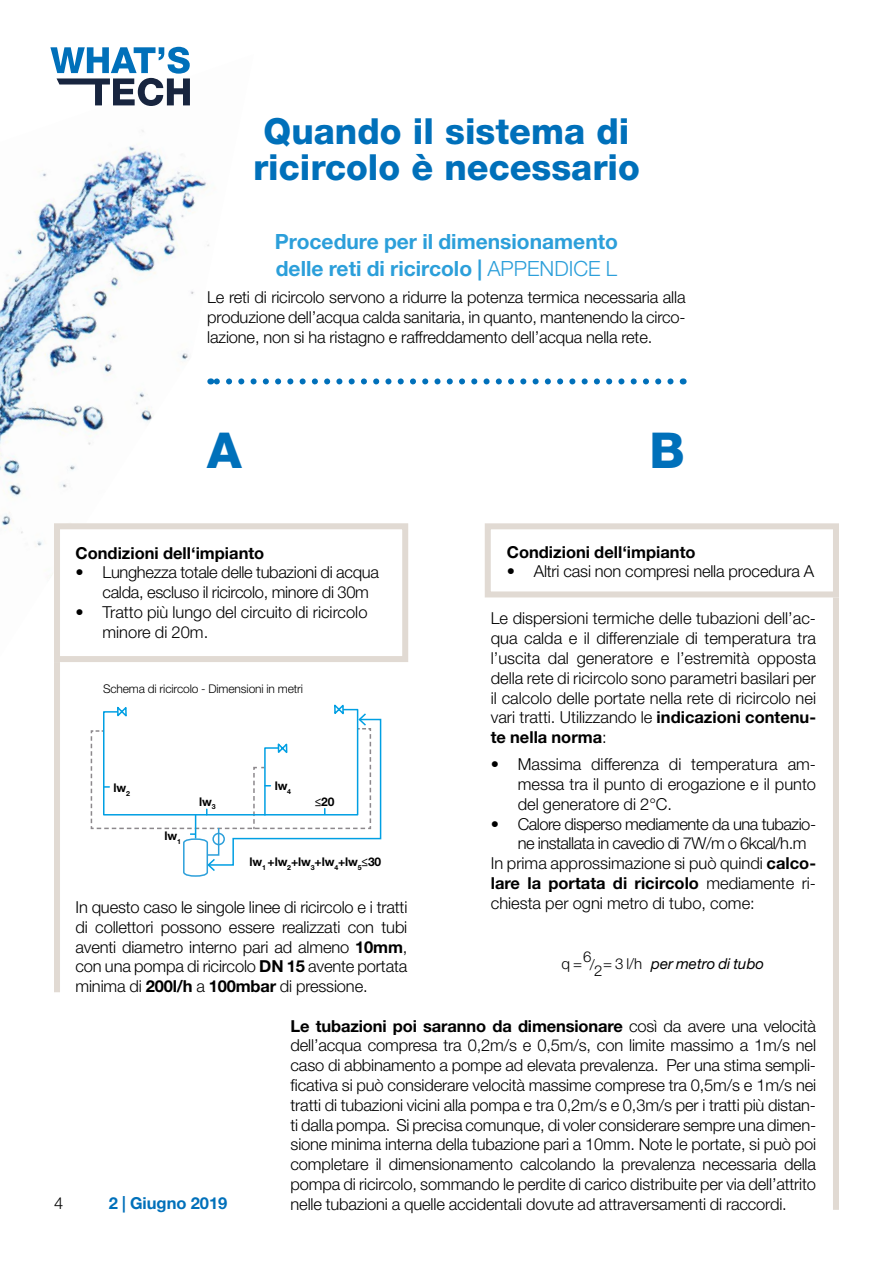
<style>
.page{position:relative;width:893px;height:1263px;background:#fff}
.page>*{position:absolute;margin:0;border:0;box-sizing:border-box;transform-origin:0 0}
.t1{font:800 49.5px "Helvetica Neue LT Std";color:#0070ba}
.t2{font:800 36px/36px "Helvetica Neue LT Std";color:#0070ba}
.t3{font:700 21px/27px "Helvetica Neue LT Std";color:#2c9fda}
.t4{font:300 16.5px/19.8px "Helvetica Neue LT Std";letter-spacing:-.01em;color:#000;text-align:justify}
.t5{font:700 16.5px "Helvetica Neue LT Std";color:#000}
.t6{font:300 16.5px "Helvetica Neue LT Std";letter-spacing:-.03em;color:#000}
.t7{font:700 16.5px "Helvetica Neue LT Std";color:#0070ba}
.t8{font:italic 15px "Helvetica Neue LT Std";color:#000}
.t9{font:300 15px/10.8px "Helvetica Neue LT Std";color:#000}
.t10{font:700 12px "Helvetica Neue LT Std";letter-spacing:-.01em;color:#000}
.t11{font:300 12px "Helvetica Neue LT Std";letter-spacing:-.01em;color:#000}
.s1{font-weight:300}
.s2{font-weight:700}
.s3{font-weight:300;font-style:normal}
</style>
<div class="page">
<img style="left:0;top:130px;width:254px;height:416px">
<svg style="left:210px;top:378px;width:461px;height:6px"></svg>
<div style="left:54px;top:523px;width:354px;height:139px;background:#fff;border:6px solid #e1dad3"></div>
<div style="left:485px;top:523px;width:354px;height:74px;background:#fff;border:6px solid #e1dad3"></div>
<div style="left:54px;top:662px;width:6px;height:330px;background:#e1dad3"></div>
<div style="left:833px;top:597px;width:6px;height:613px;background:#e1dad3"></div>
<svg style="left:90px;top:704px;width:292px;height:173px"></svg>
<svg style="left:50px;top:47px;width:140px;height:59px"></svg>
<h2 class="t2" style="left:253px;top:113px;width:388px">Quando il sistema di ricircolo è necessario</h2>
<p class="t3" style="left:275px;top:228px;width:345px">Procedure per il dimensionamento delle reti di ricircolo | <span class="s1">APPENDICE L</span></p>
<p class="t4" style="left:207px;top:287px;width:480px">Le reti di ricircolo servono a ridurre la potenza termica necessaria alla produzione dell’acqua calda sanitaria, in quanto, mantenendo la circo&shy;lazione, non si ha ristagno e raffreddamento dell’acqua nella rete.</p>
<h1 class="t1" style="left:207px;top:421px;width:36px">A</h1>
<h1 class="t1" style="left:650px;top:421px;width:37px">B</h1>
<p class="t4" style="left:54px;top:1193px;width:11px">4</p>
<p class="t5" style="left:507px;top:541px;width:190px">Condizioni dell‘impianto</p>
<p class="t4" style="left:507px;top:561px;width:309px">• Altri casi non compresi nella procedura A</p>
<p class="t5" style="left:76px;top:543px;width:190px">Condizioni dell‘impianto</p>
<p class="t4" style="left:103px;top:562px;width:278px;text-indent:-27px">• Lunghezza totale delle tubazioni di acqua calda, escluso il ricircolo, minore di 30m</p>
<p class="t4" style="left:103px;top:602px;width:267px;text-indent:-27px">• Tratto più lungo del circuito di ricircolo minore di 20m.</p>
<p class="t4" style="left:491px;top:608px;width:327px">Le dispersioni termiche delle tubazioni dell’ac&shy;qua calda e il differenziale di temperatura tra l’uscita dal generatore e l’estremità opposta della rete di ricircolo sono parametri basilari per il calcolo delle portate nella rete di ricircolo nei vari tratti. Utilizzando le <span class="s2">indicazioni contenu&shy;te nella norma</span>:</p>
<p class="t4" style="left:518px;top:754px;width:300px;text-indent:-27px">• Massima differenza di temperatura am&shy;messa tra il punto di erogazione e il punto del generatore di 2°C.</p>
<p class="t6" style="left:491px;top:814px;width:327px">• Calore disperso mediamente da una tubazio-</p>
<p class="t6" style="left:518px;top:833px;width:290px">ne installata in cavedio di 7W/m o 6kcal/h.m</p>
<p class="t4" style="left:491px;top:853px;width:327px">In prima approssimazione si può quindi <span class="s2">calco-</span></p>
<p class="t5" style="left:491px;top:873px;width:327px">lare la portata di ricircolo <span class="s1">mediamente ri-</span></p>
<p class="t4" style="left:491px;top:893px;width:266px">chiesta per ogni metro di tubo, come:</p>
<p class="t11" style="left:103px;top:681px;width:202px">Schema di ricircolo - Dimensioni in metri</p>
<p class="t10" style="left:275px;top:778px;width:18px">lw<sub>4</sub></p>
<p class="t10" style="left:114px;top:780px;width:18px">lw<sub>2</sub></p>
<p class="t10" style="left:199px;top:794px;width:18px">lw<sub>3</sub></p>
<p class="t10" style="left:315px;top:794px;width:21px">≤20</p>
<p class="t10" style="left:165px;top:828px;width:18px">lw<sub>1</sub></p>
<p class="t10" style="left:249px;top:855px;width:133px">lw<sub>1</sub> +lw<sub>2</sub>+lw<sub>3</sub>+lw<sub>4</sub>+lw<sub>5</sub>≤30</p>
<p class="t4" style="left:76px;top:897px;width:333px">In questo caso le singole linee di ricircolo e i tratti di collettori possono essere realizzati con tubi aventi diametro interno pari ad almeno <span class="s2">10mm</span>, con una pompa di ricircolo <span class="s2">DN 15</span> avente portata minima di <span class="s2">200l/h</span> a <span class="s2">100mbar</span> di pressione.</p>
<p class="t4" style="left:291px;top:1015px;width:527px"><span class="s2">Le tubazioni poi saranno da dimensionare</span> così da avere una velocità dell’acqua compresa tra 0,2m/s e 0,5m/s, con limite massimo a 1m/s nel caso di abbinamento a pompe ad elevata prevalenza. Per una stima sempli&shy;ficativa si può considerare velocità massime comprese tra 0,5m/s e 1m/s nei tratti di tubazioni vicini alla pompa e tra 0,2m/s e 0,3m/s per i tratti più distan&shy;ti dalla pompa. Si precisa comunque, di voler considerare sempre una dimen&shy;sione minima interna della tubazione pari a 10mm. Note le portate, si può poi completare il dimensionamento calcolando la prevalenza necessaria della pompa di ricircolo, sommando le perdite di carico distribuite per via dell’attrito nelle tubazioni a quelle accidentali dovute ad attraversamenti di raccordi.</p>
<p class="t9" style="left:590px;top:951px;width:14px;text-indent:-7px">6<br>2/</p>
<p class="t9" style="left:561px;top:958px;width:22px">q =</p>
<p class="t8" style="left:603px;top:954px;width:163px"><span class="s3">= 3 l/h</span> per metro di tubo</p>
<p class="t7" style="left:109px;top:1193px;width:120px">2 | Giugno 2019</p>
</div>
